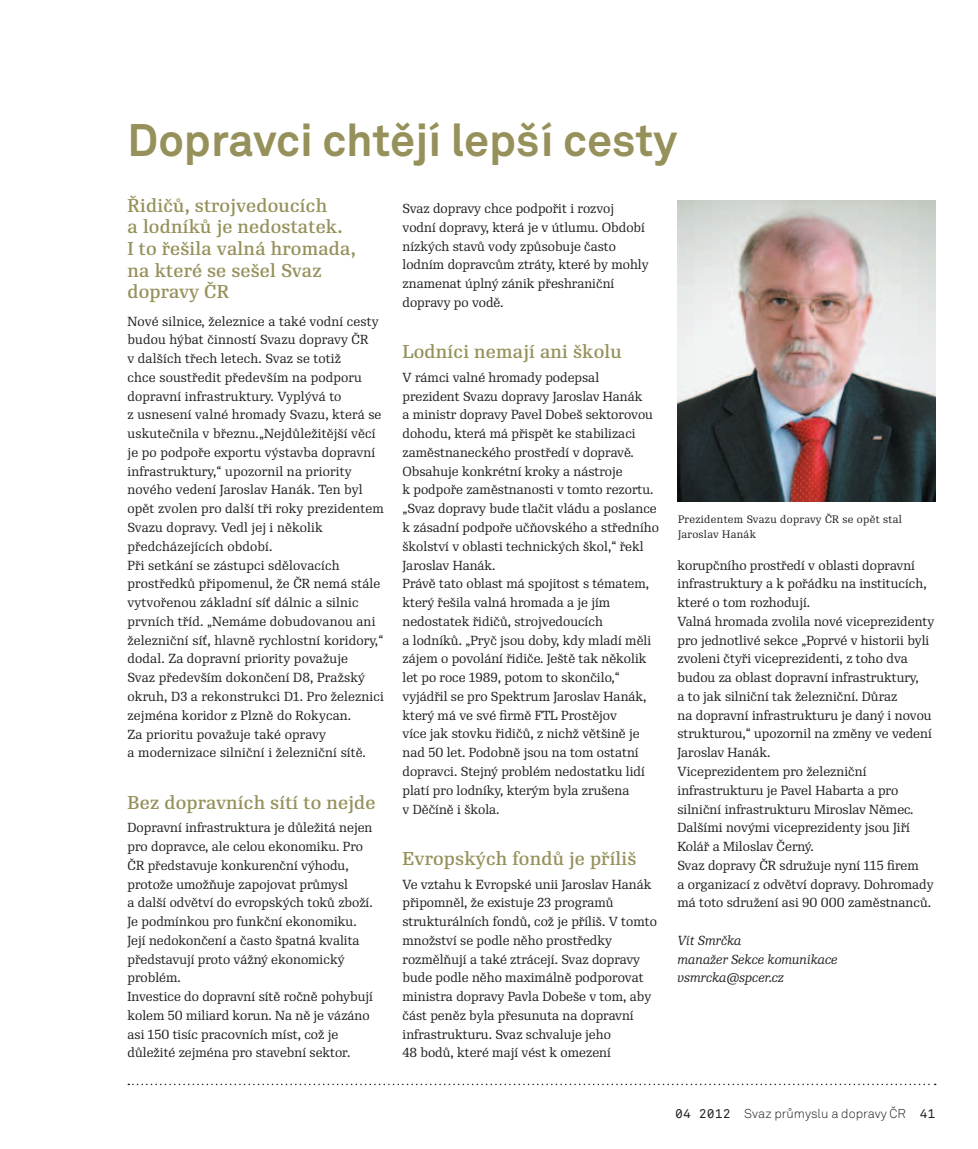
<style>
.page{position:relative;width:978px;height:1149px;background:#fff}
.page>*{position:absolute;margin:0;border:0;box-sizing:border-box;transform-origin:0 0}
.t1{font:700 45px "Akkurat Pro";color:#96915b}
.t2{font:500 18px/21.6px "Re Public Std";letter-spacing:.01em;color:#96915b}
.t3{font:12.75px/18.8px "Re Public Std";color:#231f20}
.t4{font:italic 12.75px/18.8px "Re Public Std";color:#231f20}
.t5{font:12.75px "Akkurat Light Pro";color:#231f20}
.t6{font:10.5px/15px "Re Public Std";letter-spacing:.03em;color:#231f20}
.s1{font-family:"Akkurat Mono CE"}
</style>
<div class="page">
<img style="left:677px;top:200px;width:258px;height:301px">
<svg style="left:128px;top:1083px;width:808px;height:1px"></svg>
<h1 class="t1" style="left:128px;top:112px;width:551px">Dopravci chtějí lepší cesty</h1>
<h2 class="t2" style="left:128px;top:194px;width:230px">Řidičů, strojvedoucích<br>a lodníků je nedostatek.<br>I to řešila valná hromada, na které se sešel Svaz dopravy ČR</h2>
<p class="t3" style="left:128px;top:311px;width:258px">Nové silnice, železnice a také vodní cesty budou hýbat činností Svazu dopravy ČR<br>v dalších třech letech. Svaz se totiž<br>chce soustředit především na podporu dopravní infrastruktury. Vyplývá to<br>z usnesení valné hromady Svazu, která se uskutečnila v březnu.„Nejdůležitější věcí je po podpoře exportu výstavba dopravní infrastruktury,“ upozornil na priority nového vedení Jaroslav Hanák. Ten byl opět zvolen pro další tři roky prezidentem Svazu dopravy. Vedl jej i několik předcházejících období.<br>Při setkání se zástupci sdělovacích prostředků připomenul, že ČR nemá stále vytvořenou základní síť dálnic a silnic prvních tříd. „Nemáme dobudovanou ani železniční síť, hlavně rychlostní koridory,“ dodal. Za dopravní priority považuje<br>Svaz především dokončení D8, Pražský okruh, D3 a rekonstrukci D1. Pro železnici zejména koridor z Plzně do Rokycan.<br>Za prioritu považuje také opravy<br>a modernizace silniční i železniční sítě.</p>
<h2 class="t2" style="left:128px;top:791px;width:249px">Bez dopravních sítí to nejde</h2>
<p class="t3" style="left:128px;top:818px;width:247px">Dopravní infrastruktura je důležitá nejen pro dopravce, ale celou ekonomiku. Pro ČR představuje konkurenční výhodu, protože umožňuje zapojovat průmysl<br>a další odvětví do evropských toků zboží.<br>Je podmínkou pro funkční ekonomiku.<br>Její nedokončení a často špatná kvalita představují proto vážný ekonomický problém.<br>Investice do dopravní sítě ročně pohybují kolem 50 miliard korun. Na ně je vázáno asi 150 tisíc pracovních míst, což je důležité zejména pro stavební sektor.</p>
<p class="t3" style="left:403px;top:199px;width:248px">Svaz dopravy chce podpořit i rozvoj vodní dopravy, která je v útlumu. Období nízkých stavů vody způsobuje často lodním dopravcům ztráty, které by mohly znamenat úplný zánik přeshraniční dopravy po vodě.</p>
<h2 class="t2" style="left:403px;top:341px;width:221px">Lodníci nemají ani školu</h2>
<p class="t3" style="left:403px;top:368px;width:258px">V rámci valné hromady podepsal prezident Svazu dopravy Jaroslav Hanák<br>a ministr dopravy Pavel Dobeš sektorovou dohodu, která má přispět ke stabilizaci zaměstnaneckého prostředí v dopravě.<br>Obsahuje konkrétní kroky a nástroje<br>k podpoře zaměstnanosti v tomto rezortu. „Svaz dopravy bude tlačit vládu a poslance k zásadní podpoře učňovského a středního školství v oblasti technických škol,“ řekl Jaroslav Hanák.<br>Právě tato oblast má spojitost s tématem, který řešila valná hromada a je jím nedostatek řidičů, strojvedoucích<br>a lodníků. „Pryč jsou doby, kdy mladí měli zájem o povolání řidiče. Ještě tak několik let po roce 1989, potom to skončilo,“ vyjádřil se pro Spektrum Jaroslav Hanák, který má ve své firmě FTL Prostějov<br>více jak stovku řidičů, z nichž většině je nad 50 let. Podobně jsou na tom ostatní dopravci. Stejný problém nedostatku lidí platí pro lodníky, kterým byla zrušena<br>v Děčíně i škola.</p>
<h2 class="t2" style="left:403px;top:847px;width:236px">Evropských fondů je příliš</h2>
<p class="t3" style="left:403px;top:874px;width:256px">Ve vztahu k Evropské unii Jaroslav Hanák připomněl, že existuje 23 programů strukturálních fondů, což je příliš. V tomto množství se podle něho prostředky rozmělňují a také ztrácejí. Svaz dopravy bude podle něho maximálně podporovat ministra dopravy Pavla Dobeše v tom, aby část peněz byla přesunuta na dopravní infrastrukturu. Svaz schvaluje jeho<br>48 bodů, které mají vést k omezení</p>
<p class="t6" style="left:678px;top:511px;width:226px">Prezidentem Svazu dopravy ČR se opět stal<br>Jaroslav Hanák</p>
<p class="t3" style="left:677px;top:555px;width:258px">korupčního prostředí v oblasti dopravní infrastruktury a k pořádku na institucích, které o tom rozhodují.<br>Valná hromada zvolila nové viceprezidenty pro jednotlivé sekce „Poprvé v historii byli zvoleni čtyři viceprezidenti, z toho dva budou za oblast dopravní infrastruktury,<br>a to jak silniční tak železniční. Důraz<br>na dopravní infrastrukturu je daný i novou strukturou,“ upozornil na změny ve vedení Jaroslav Hanák.<br>Viceprezidentem pro železniční infrastrukturu je Pavel Habarta a pro silniční infrastrukturu Miroslav Němec.<br>Dalšími novými viceprezidenty jsou Jiří Kolář a Miloslav Černý.<br>Svaz dopravy ČR sdružuje nyní 115 firem<br>a organizací z odvětví dopravy. Dohromady má toto sdružení asi 90 000 zaměstnanců.</p>
<p class="t4" style="left:677px;top:930px;width:162px">Vít Smrčka<br>manažer Sekce komunikace vsmrcka@spcer.cz</p>
<p class="t5" style="left:675px;top:1105px;width:262px"><span class="s1">04 2012</span> Svaz průmyslu a dopravy ČR <span class="s1">41</span></p>
</div>
